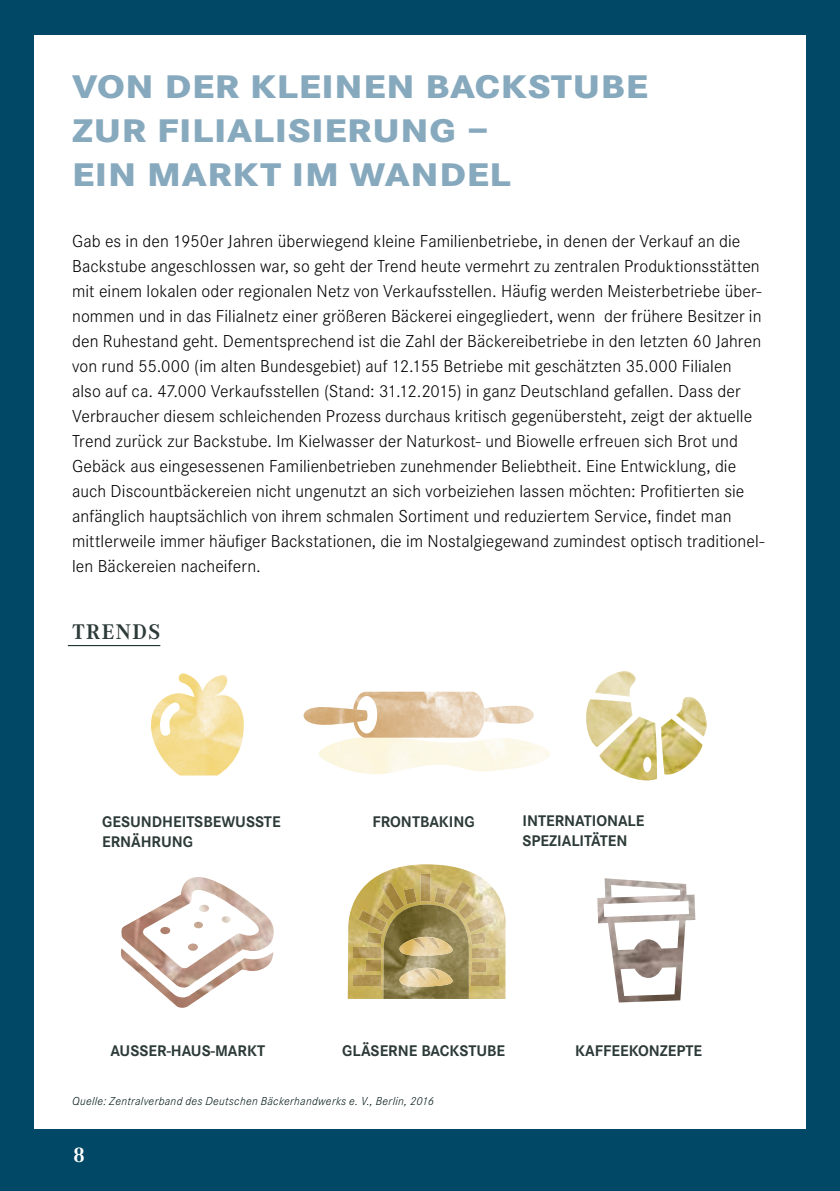
<style>
.page{position:relative;width:840px;height:1191px;background:#fff}
.page>*{position:absolute;margin:0;border:0;box-sizing:border-box;transform-origin:0 0}
.t1{font:800 34px/44px "Corporate S";letter-spacing:.02em;color:#87a9be;scale:1.1 1}
.t2{font:700 22px "Corporate A";letter-spacing:.06em;color:#2c3a38}
.t3{font:700 22px "Corporate A";color:#fff}
.t4{font:300 18px/25px "Corporate S";letter-spacing:.005em;color:#000}
.t5{font:700 16px/20px "Corporate S";color:#2c3a38}
.t6{font:italic 300 12px "Corporate S";letter-spacing:.03em;color:#011816}
</style>
<div class="page">
<div style="left:0;top:0;width:839px;height:1191px;background:#004865"></div>
<div style="left:34px;top:35px;width:771px;height:1093px;background:#fff"></div>
<img style="left:597px;top:878px;width:98px;height:124px">
<img style="left:155px;top:987px;width:61px;height:20px">
<img style="left:121px;top:877px;width:153px;height:110px">
<svg style="left:160px;top:927px;width:10px;height:7px"></svg>
<svg style="left:188px;top:943px;width:10px;height:7px"></svg>
<svg style="left:199px;top:904px;width:10px;height:8px"></svg>
<svg style="left:221px;top:916px;width:9px;height:6px"></svg>
<svg style="left:194px;top:921px;width:9px;height:7px"></svg>
<img style="left:347px;top:864px;width:158px;height:135px">
<img style="left:383px;top:904px;width:85px;height:95px">
<img style="left:353px;top:975px;width:27px;height:10px">
<img style="left:366px;top:960px;width:14px;height:10px">
<img style="left:353px;top:947px;width:27px;height:10px">
<img style="left:366px;top:932px;width:16px;height:12px">
<img style="left:358px;top:910px;width:28px;height:22px">
<img style="left:377px;top:902px;width:17px;height:18px">
<img style="left:382px;top:882px;width:22px;height:29px">
<img style="left:403px;top:888px;width:13px;height:16px">
<img style="left:420px;top:874px;width:10px;height:27px">
<img style="left:434px;top:887px;width:13px;height:17px">
<img style="left:447px;top:881px;width:23px;height:29px">
<img style="left:458px;top:902px;width:17px;height:17px">
<img style="left:466px;top:912px;width:28px;height:20px">
<img style="left:470px;top:932px;width:15px;height:12px">
<img style="left:471px;top:975px;width:27px;height:10px">
<img style="left:472px;top:962px;width:14px;height:10px">
<img style="left:471px;top:948px;width:27px;height:10px">
<img style="left:399px;top:967px;width:56px;height:19px">
<svg style="left:413px;top:968px;width:26px;height:12px"></svg>
<img style="left:399px;top:936px;width:56px;height:19px">
<svg style="left:413px;top:937px;width:26px;height:13px"></svg>
<img style="left:661px;top:719px;width:41px;height:56px">
<img style="left:675px;top:697px;width:32px;height:39px">
<img style="left:586px;top:699px;width:46px;height:48px">
<img style="left:595px;top:671px;width:40px;height:25px">
<img style="left:599px;top:716px;width:57px;height:65px">
<img style="left:484px;top:706px;width:49px;height:17px">
<img style="left:353px;top:691px;width:131px;height:46px">
<img style="left:303px;top:707px;width:64px;height:18px">
<img style="left:151px;top:673px;width:93px;height:102px">
<hr style="left:68px;top:645px;width:92px;height:1px;background:#011816">
<h1 class="t1" style="left:72px;top:65px;width:525px">VON DER KLEINEN BACKSTUBE<br>ZUR FILIALISIERUNG –<br>EIN MARKT IM WANDEL</h1>
<p class="t4" style="left:72px;top:229px;width:693px">Gab es in den 1950er Jahren überwiegend kleine Familienbetriebe, in denen der Verkauf an die Backstube angeschlossen war, so geht der Trend heute vermehrt zu zentralen Produktionsstätten mit einem lokalen oder regionalen Netz von Verkaufsstellen. Häufig werden Meisterbetriebe über&shy;nommen und in das Filialnetz einer größeren Bäckerei eingegliedert, wenn der frühere Besitzer in den Ruhestand geht. Dementsprechend ist die Zahl der Bäckereibetriebe in den letzten 60 Jahren von rund 55.000 (im alten Bundesgebiet) auf 12.155 Betriebe mit geschätzten 35.000 Filialen also auf ca. 47.000 Verkaufsstellen (Stand: 31.12.2015) in ganz Deutschland gefallen. Dass der Verbraucher diesem schleichenden Prozess durchaus kritisch gegenübersteht, zeigt der aktuelle Trend zurück zur Backstube. Im Kielwasser der Naturkost- und Biowelle erfreuen sich Brot und Gebäck aus eingesessenen Familienbetrieben zunehmender Beliebtheit. Eine Entwicklung, die auch Discountbäckereien nicht ungenutzt an sich vorbeiziehen lassen möchten: Profitierten sie anfänglich hauptsächlich von ihrem schmalen Sortiment und reduziertem Service, findet man mittlerweile immer häufiger Backstationen, die im Nostalgiegewand zumindest optisch traditionel&shy;len Bäckereien nacheifern.</p>
<p class="t2" style="left:72px;top:619px;width:90px">TRENDS</p>
<p class="t5" style="left:102px;top:812px;width:180px">GESUNDHEITSBEWUSSTE<br>ERNÄHRUNG</p>
<p class="t5" style="left:372px;top:811px;width:104px">FRONTBAKING</p>
<p class="t5" style="left:522px;top:811px;width:123px">INTERNATIONALE<br>SPEZIALITÄTEN</p>
<p class="t5" style="left:110px;top:1041px;width:156px">AUSSER-HAUS-MARKT</p>
<p class="t5" style="left:342px;top:1040px;width:164px">GLÄSERNE BACKSTUBE</p>
<p class="t5" style="left:575px;top:1040px;width:128px">KAFFEEKONZEPTE</p>
<p class="t6" style="left:72px;top:1094px;width:363px">Quelle: Zentralverband des Deutschen Bäckerhandwerks e. V., Berlin, 2016</p>
<p class="t3" style="left:73px;top:1142px;width:13px">8</p>
</div>
